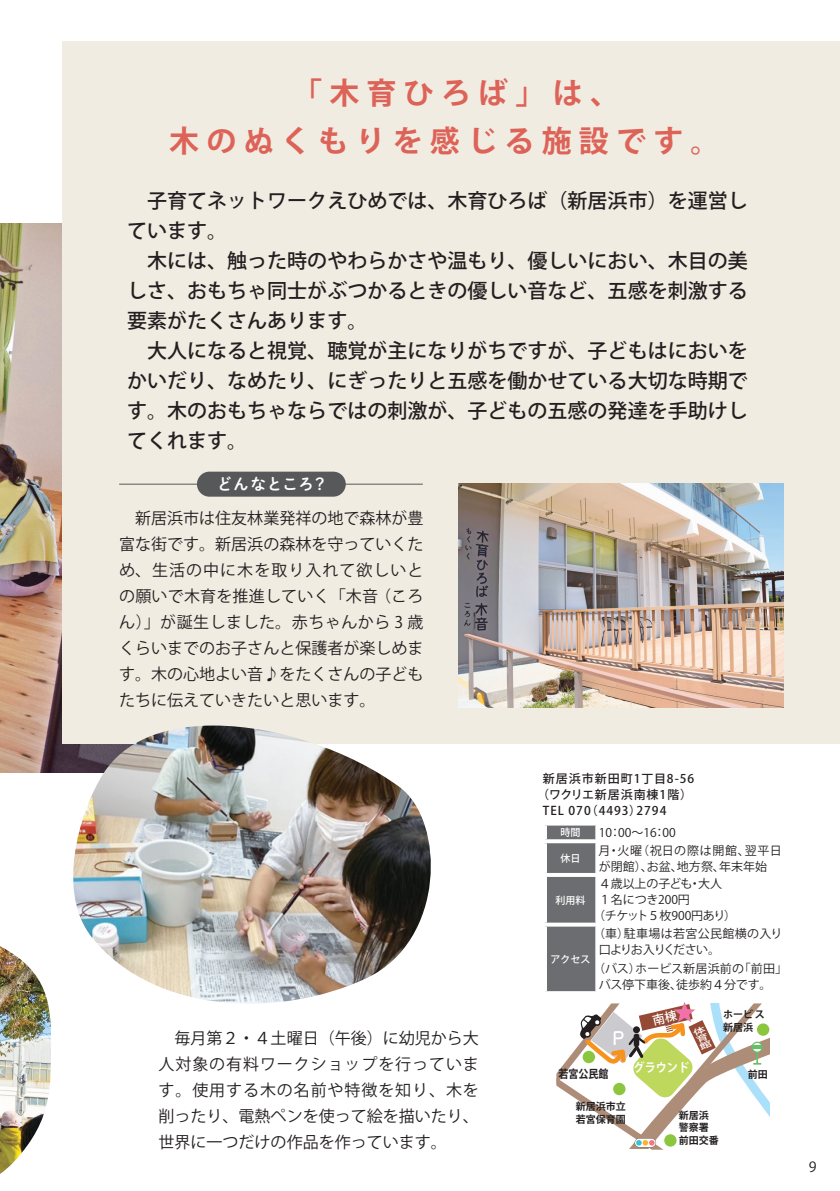
<style>
.page{position:relative;width:840px;height:1191px;background:#fff}
.page>*{position:absolute;margin:0;border:0;box-sizing:border-box;transform-origin:0 0}
.t1{font:700 30px/48px "Koz Go Pr 6 N";letter-spacing:.24em;color:#dd6358;text-align:center}
.t2{font:500 20px/30px "Koz Go Pro";color:#231f20}
.t3{font:16px/26px "Koz Go Pro";color:#231f20;text-align:justify}
.t4{font:16px "DNP Shuei M Go Std B";letter-spacing:.01em;color:#fff}
.t5{font:14px "Koz Go Pro";color:#231f20}
.t6{font:700 12.2px "Koz Go Pro";color:#fff;scale:.91 1}
.t7{font:12px/16px "Koz Go Pro";color:#231f20}
.t8{font:500 12px "Koz Go Pro";letter-spacing:.08em;color:#231f20}
.t9{font:12px/16px "Koz Go Pro";letter-spacing:.02em;color:#231f20}
.t10{font:12px/16px "Koz Go Pro";letter-spacing:.025em;color:#231f20}
.t11{font:12px "Koz Go Pro";letter-spacing:-.03em;color:#231f20}
.t12{font:700 11.4px "Koz Go Pro";color:#231f20;scale:.88 1}
.t13{font:700 10px/12.2px "Koz Go Pro";color:#231f20}
.t14{font:500 10px "Koz Go Pro";color:#fff}
</style>
<div class="page">
<img style="left:0;top:223px;width:71px;height:549px">
<div style="left:62px;top:41px;width:777px;height:702px;background:#f1ece2"></div>
<img style="left:458px;top:483px;width:324px;height:224px">
<hr style="left:119px;top:483px;width:303px;height:1px;background:#57585a">
<div style="left:197px;top:471px;width:148px;height:25px;background:#57585a;border-radius:13px"></div>
<img style="left:71px;top:725px;width:362px;height:279px">
<img style="left:0;top:946px;width:51px;height:228px">
<div style="left:546px;top:825px;width:50px;height:166px;background:#6c6d70"></div>
<hr style="left:595px;top:843px;width:1px;height:30px;background:#fff">
<hr style="left:595px;top:877px;width:1px;height:45px;background:#fff">
<hr style="left:595px;top:926px;width:1px;height:65px;background:#fff">
<svg style="left:545px;top:839px;width:50px;height:4px"></svg>
<hr style="left:595px;top:839px;width:189px;height:4px;background:#fff">
<hr style="left:542px;top:873px;width:53px;height:4px;background:#fff">
<hr style="left:595px;top:873px;width:189px;height:4px;background:#fff">
<svg style="left:545px;top:922px;width:50px;height:4px"></svg>
<hr style="left:595px;top:922px;width:189px;height:4px;background:#fff">
<svg style="left:545px;top:991px;width:50px;height:1px"></svg>
<svg style="left:556px;top:1002px;width:213px;height:147px"></svg>
<h1 class="t1" style="left:169px;top:69px;width:552px">　「木育ひろば」は、<br>木のぬくもりを感じる施設です。</h1>
<p class="t2" style="left:127px;top:186px;width:622px">　子育てネットワークえひめでは、木育ひろば（新居浜市）を運営しています。<br>　木には、触った時のやわらかさや温もり、優しいにおい、木目の美しさ、おもちゃ同士がぶつかるときの優しい音など、五感を刺激する要素がたくさんあります。<br>　大人になると視覚、聴覚が主になりがちですが、子どもはにおいをかいだり、なめたり、にぎったりと五感を働かせている大切な時期です。木のおもちゃならではの刺激が、子どもの五感の発達を手助けしてくれます。</p>
<p class="t4" style="left:216px;top:472px;width:113px">どんなところ？</p>
<p class="t3" style="left:119px;top:505px;width:306px">　新居浜市は住友林業発祥の地で森林が豊富な街です。新居浜の森林を守っていくため、生活の中に木を取り入れて欲しいとの願いで木育を推進していく「木音 （ころん）」が誕生しました。赤ちゃんから 3 歳くらいまでのお子さんと保護者が楽しめます。木の心地よい音♪をたくさんの子どもたちに伝えていきたいと思います。</p>
<p class="t3" style="left:158px;top:1025px;width:322px">　毎月第２・４土曜日（午後）に幼児から大人対象の有料ワークショップを行っています。使用する木の名前や特徴を知り、木を削ったり、電熱ペンを使って絵を描いたり、世界に一つだけの作品を作っています。</p>
<p class="t8" style="left:542px;top:771px;width:153px">新居浜市新田町1丁目8-56</p>
<p class="t8" style="left:537px;top:787px;width:156px">（ワクリエ新居浜南棟1階）</p>
<p class="t8" style="left:542px;top:803px;width:125px">TEL 070（4493）2794</p>
<p class="t14" style="left:560px;top:826px;width:21px">時間</p>
<p class="t7" style="left:598px;top:825px;width:78px">10:00～16:00</p>
<p class="t14" style="left:560px;top:852px;width:21px">休日</p>
<p class="t9" style="left:598px;top:842px;width:185px">月・火曜（祝日の際は開館、翌平日が閉館）、お盆、地方祭、年末年始</p>
<p class="t14" style="left:555px;top:893px;width:31px">利用料</p>
<p class="t7" style="left:598px;top:876px;width:124px">４歳以上の子ども・大人</p>
<p class="t7" style="left:598px;top:892px;width:92px">１名につき200円</p>
<p class="t11" style="left:592px;top:908px;width:144px">（チケット５枚900円あり）</p>
<p class="t14" style="left:550px;top:952px;width:41px">アクセス</p>
<p class="t10" style="left:598px;top:926px;width:185px;text-indent:-6px">（車）駐車場は若宮公民館横の入り口よりお入りください。</p>
<p class="t7" style="left:598px;top:960px;width:190px;text-indent:-6px">（バス）ホービス新居浜前の「前田」バス停下車後、徒歩約４分です。</p>
<p class="t13" style="left:722px;top:1008px;width:43px;line-height:13.2px">ホービス新居浜</p>
<p class="t12" style="left:558px;top:1066px;width:58px">若宮公民館</p>
<p class="t13" style="left:575px;top:1101px;width:51px">新居浜市立若宮保育園</p>
<p class="t6" style="left:633px;top:1059px;width:63px">グラウンド</p>
<p class="t13" style="left:678px;top:1109px;width:41px">新居浜警察署　前田交番</p>
<p class="t13" style="left:747px;top:1068px;width:21px">前田</p>
<p class="t5" style="left:808px;top:1157px;width:9px">9</p>
</div>
